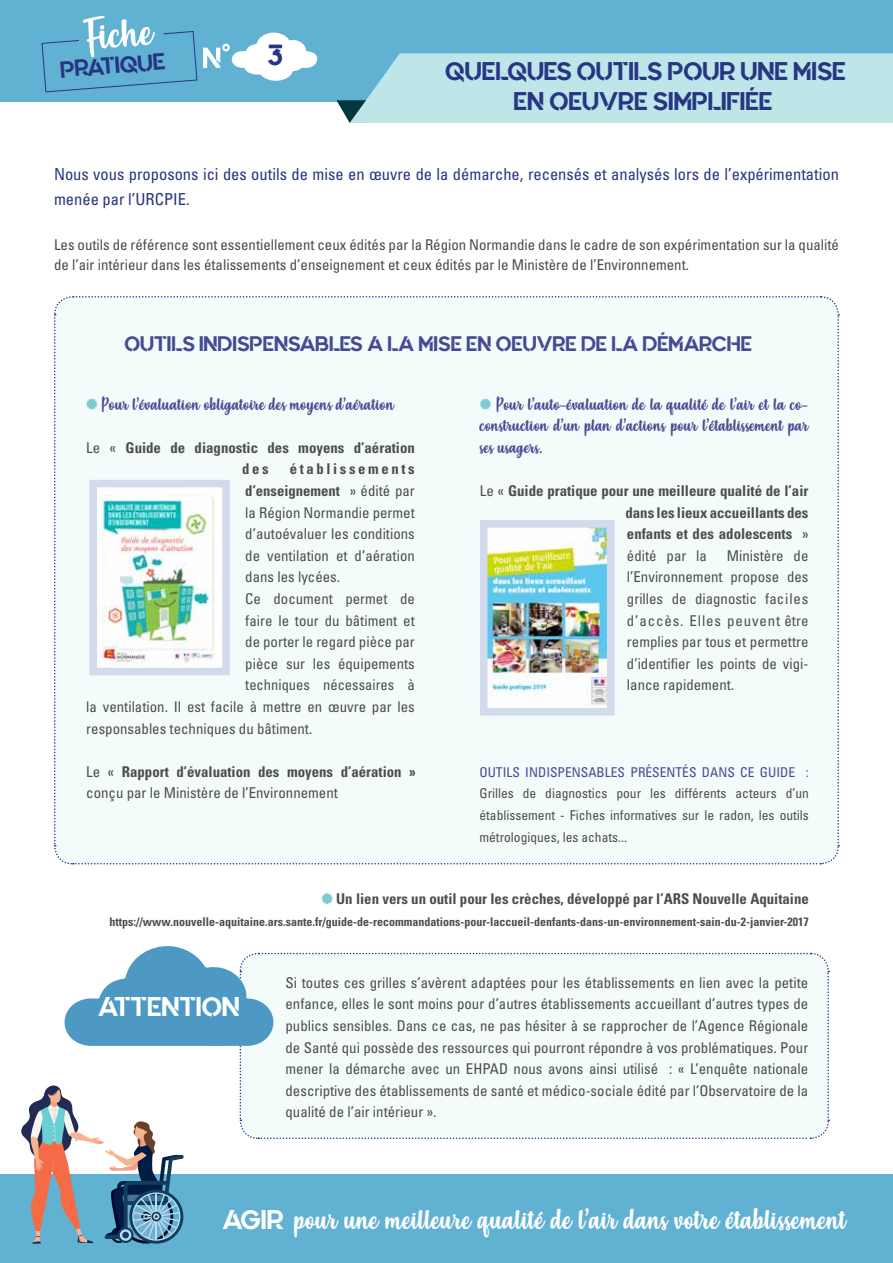
<style>
.page{position:relative;width:893px;height:1263px;background:#fff}
.page>*{position:absolute;margin:0;border:0;box-sizing:border-box;transform-origin:0 0}
.t1{font:28.95px "Quantify";color:#283583}
.t2{font:27px "Misses";color:#fff}
.t3{font:27px "Quantify";color:#fff}
.t4{font:25.5px/30.6px "Quantify";color:#283583;text-align:center}
.t5{font:23.1px "Quantify";color:#283583}
.t6{font:21px "Quantify";color:#464a92}
.t7{font:16.5px/21.6px "Misses";color:#484c93;text-align:justify}
.t8{font:condensed 16.5px/25.2px "Univers LT Std";color:#283583}
.t9{font:condensed 14.85px/21.6px "Univers LT Std";color:#4d4d4c;text-align:justify}
.t10{font:700 condensed 14.85px/21.6px "Univers LT Std";color:#4d4d4c}
.t11{font:condensed 14.85px/19.8px "Univers LT Std";color:#4a4a49}
.t12{font:700 condensed 14.85px "Univers LT Std";letter-spacing:.18em;color:#4d4d4c}
.t13{font:condensed 13.5px/21.6px "Univers LT Std";color:#4d4d4c;text-align:justify}
.t14{font:condensed 13.5px "Univers LT Std";color:#484c93}
.t15{font:700 condensed 12px "Univers LT Std";color:#4d4d4c}
.s1{font-weight:400}
.s2{font-weight:700}
.s3{font-family:"Quantify"}
</style>
<div class="page">
<div style="left:0;top:1174px;width:893px;height:89px;background:#61b1d2"></div>
<div style="left:0;top:0;width:893px;height:101px;background:#61b1d2"></div>
<svg style="left:336px;top:53px;width:557px;height:70px;background:#b6e1e5"></svg>
<svg style="left:203px;top:32px;width:114px;height:49px"></svg>
<svg style="left:42px;top:16px;width:155px;height:76px"></svg>
<div style="left:54px;top:295px;width:786px;height:570px;background:#f3fbfb"></div>
<img style="left:98px;top:489px;width:123px;height:177px">
<div style="left:89px;top:480px;width:141px;height:195px;border:8px solid #d1dbeb"></div>
<svg style="left:21px;top:946px;width:809px;height:298px"></svg>
<img style="left:489px;top:529px;width:116px;height:177px">
<div style="left:480px;top:520px;width:134px;height:195px;border:8px solid #d1dbeb"></div>
<svg style="left:321px;top:893px;width:12px;height:11px"></svg>
<h3 class="t5" style="left:59px;top:56px;width:107px;rotate:-4deg">PRATIQUE</h3>
<h1 class="t1" style="left:267px;top:39px;width:17px">3</h1>
<h3 class="t4" style="left:445px;top:56px;width:402px">QUELQUES OUTILS POUR UNE MISE<br>EN OEUVRE SIMPLIFIÉE</h3>
<p class="t8" style="left:54px;top:161px;width:786px">Nous vous proposons ici des outils de mise en œuvre de la démarche, recensés et analysés lors de l’expérimentation menée par l’URCPIE.</p>
<p class="t11" style="left:54px;top:235px;width:786px">Les outils de référence sont essentiellement ceux édités par la Région Normandie dans le cadre de son expérimentation sur la qualité de l’air intérieur dans les étalissements d’enseignement et ceux édités par le Ministère de l’Environnement.</p>
<h3 class="t6" style="left:125px;top:332px;width:629px">OUTILS INDISPENSABLES A LA MISE EN OEUVRE DE LA DÉMARCHE</h3>
<p class="t7" style="left:101px;top:393px;width:295px">Pour l’évaluation obligatoire des moyens d’aération</p>
<p class="t10" style="left:242px;top:437px;width:174px;text-indent:-156px"><span class="s1">Le «</span> Guide de diagnostic des moyens d’aération des</p>
<p class="t12" style="left:290px;top:460px;width:127px">établissements</p>
<p class="t10" style="left:245px;top:480px;width:171px">d’enseignement <span class="s1">» édité par</span></p>
<p class="t9" style="left:245px;top:501px;width:171px">la Région Normandie permet</p>
<p class="t9" style="left:245px;top:523px;width:171px">d’autoévaluer les conditions</p>
<p class="t9" style="left:245px;top:544px;width:171px">de ventilation et d’aération</p>
<p class="t9" style="left:245px;top:566px;width:96px">dans les lycées.</p>
<p class="t9" style="left:245px;top:588px;width:171px">Ce document permet de</p>
<p class="t9" style="left:245px;top:609px;width:171px">faire le tour du bâtiment et</p>
<p class="t9" style="left:245px;top:631px;width:171px">de porter le regard pièce par</p>
<p class="t9" style="left:245px;top:652px;width:171px">pièce sur les équipements</p>
<p class="t9" style="left:245px;top:674px;width:171px">techniques nécessaires à</p>
<p class="t9" style="left:86px;top:696px;width:330px">la ventilation. Il est facile à mettre en œuvre par les</p>
<p class="t9" style="left:86px;top:717px;width:228px">responsables techniques du bâtiment.</p>
<p class="t7" style="left:480px;top:393px;width:330px;text-indent:16px">Pour l’auto-évaluation de la qualité de l’air et la co&shy;construction d’un plan d’actions pour l’établissement par ses usagers.</p>
<p class="t10" style="left:625px;top:480px;width:185px;text-align:justify;text-indent:-146px"><span class="s1">Le «</span> Guide pratique pour une meilleure qualité de l’air dans les lieux accueillants des enfants et des adolescents <span class="s1">» édité par la</span></p>
<p class="t9" style="left:627px;top:544px;width:183px;text-indent:100px">Ministère de l’Environnement propose des grilles de diagnostic faciles d’accès. Elles peuvent être remplies par tous et permettre d’identifier les points de vigi&shy;lance rapidement.</p>
<p class="t9" style="left:86px;top:760px;width:331px">Le « <span class="s2">Rapport d’évaluation des moyens d’aération » </span>conçu par le Ministère de l’Environnement</p>
<p class="t14" style="left:479px;top:763px;width:331px">OUTILS INDISPENSABLES PRÉSENTÉS DANS CE GUIDE :</p>
<p class="t13" style="left:479px;top:783px;width:331px">Grilles de diagnostics pour les différents acteurs d’un établissement - Fiches informatives sur le radon, les outils métrologiques, les achats...</p>
<p class="t10" style="left:336px;top:888px;width:474px">Un lien vers un outil pour les crèches, développé par l’ARS Nouvelle Aquitaine</p>
<p class="t15" style="left:110px;top:914px;width:701px">https://www.nouvelle-aquitaine.ars.sante.fr/guide-de-recommandations-pour-laccueil-denfants-dans-un-environnement-sain-du-2-janvier-2017</p>
<h2 class="t3" style="left:98px;top:991px;width:143px">ATTENTION</h2>
<p class="t9" style="left:286px;top:971px;width:524px">Si toutes ces grilles s’avèrent adaptées pour les établissements en lien avec la petite enfance, elles le sont moins pour d’autres établissements accueillant d’autres types de publics sensibles. Dans ce cas, ne pas hésiter à se rapprocher de l’Agence Régionale de Santé qui possède des ressources qui pourront répondre à vos problématiques. Pour mener la démarche avec un EHPAD nous avons ainsi utilisé : « L’enquête nationale descriptive des établissements de santé et médico-sociale édité par l’Observatoire de la qualité de l’air intérieur ».</p>
<h2 class="t2" style="left:222px;top:1202px;width:626px"><span class="s3">AGIR</span> pour une meilleure qualité de l’air dans votre établissement</h2>
</div>
